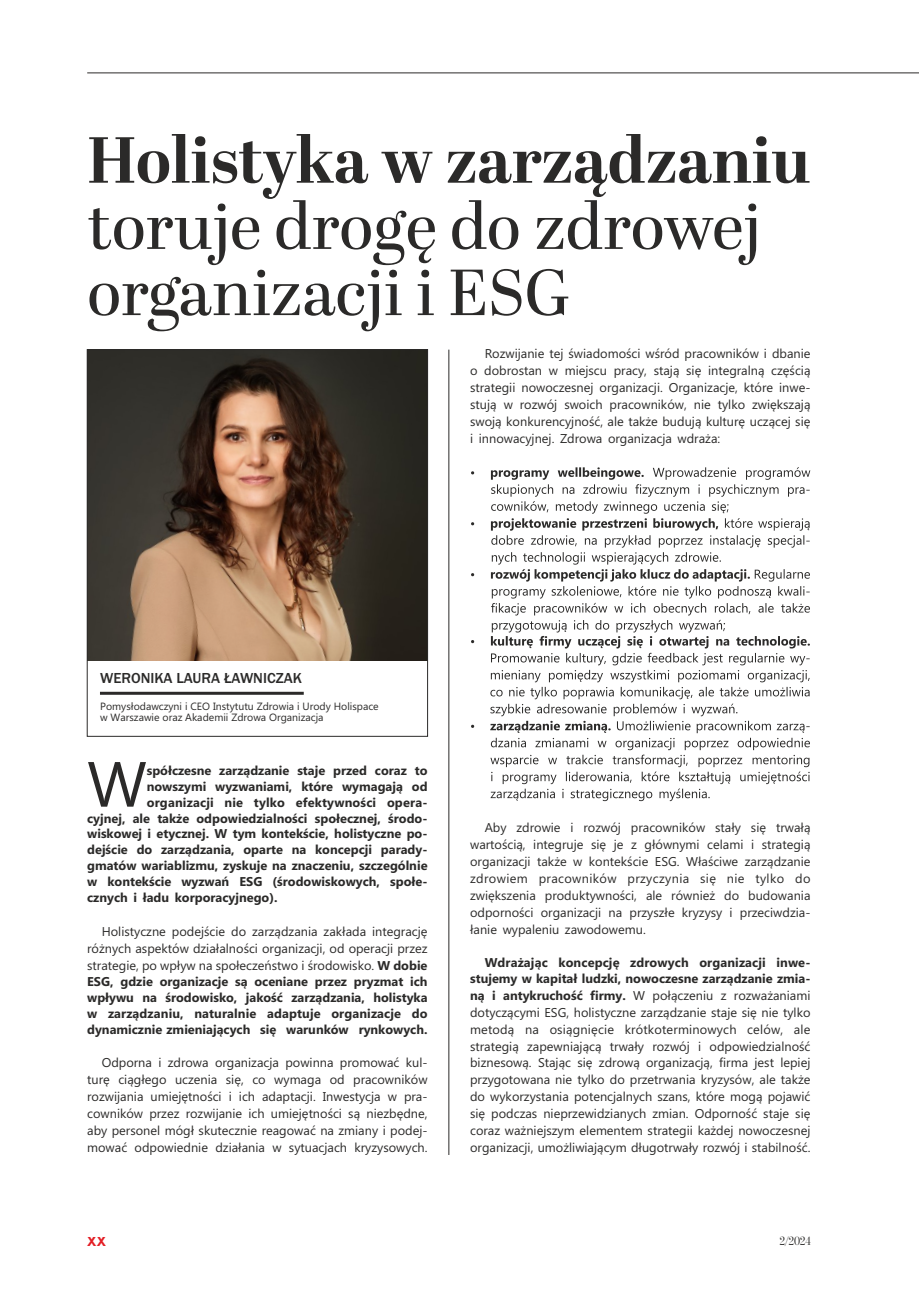
<style>
.page{position:relative;width:919px;height:1289px;background:#fff}
.page>*{position:absolute;margin:0;border:0;box-sizing:border-box;transform-origin:0 0}
.t1{font:64.95px/66.2px "Abril Display";color:#2b2a29}
.t2{font:700 64.95px "Abril Display";color:#2b2a29}
.t3{font:63.75px "Ebrima";color:#2b2a29}
.t4{font:500 15px "Franklin Gothic";color:#2b2a29}
.t5{font:800 13.5px "Futura PT";color:#e31e25}
.t6{font:12.75px/17px "Ebrima";color:#2b2a29;text-align:justify}
.t7{font:700 12.75px/16.2px "Ebrima";color:#2b2a29;text-align:justify}
.t8{font:300 12px "Moderno FB";color:#2b2a29}
.t9{font:10.5px/11.6px "Ebrima";color:#2b2a29}
.s1{font-weight:400}
.s2{font-weight:700}
</style>
<div class="page">
<hr style="left:87px;top:73px;width:831px;height:1px;background:#2b2a29">
<hr style="left:448px;top:349px;width:1px;height:805px;background:#2b2a29">
<svg style="left:471px;top:467px;width:339px;height:334px"></svg>
<hr style="left:100px;top:691px;width:204px;height:3px;background:#2b2a29">
<img style="left:89px;top:351px;width:337px;height:309px">
<div style="left:87px;top:349px;width:341px;height:387px;border:1px solid #2b2a29"></div>
<h1 class="t2" style="left:87px;top:134px;width:724px">Holistyka w zarządzaniu</h1>
<h1 class="t1" style="left:87px;top:199px;width:676px">toruje drogę do zdrowej organizacji i ESG</h1>
<p class="t6" style="left:470px;top:346px;width:342px;text-indent:15px">Rozwijanie tej świadomości wśród pracowników i dbanie o dobrostan w miejscu pracy, stają się integralną częścią strategii nowoczesnej organizacji. Organizacje, które inwe&shy;stują w rozwój swoich pracowników, nie tylko zwiększają swoją konkurencyjność, ale także budują kulturę uczącej się i innowacyjnej. Zdrowa organizacja wdraża:</p>
<p class="t4" style="left:100px;top:673px;width:203px">WERONIKA LAURA ŁAWNICZAK</p>
<p class="t9" style="left:100px;top:701px;width:280px">Pomysłodawczyni i CEO Instytutu Zdrowia i Urody Holispace w Warszawie oraz Akademii Zdrowa Organizacja</p>
<h2 class="t3" style="left:87px;top:760px;width:61px">W</h2>
<p class="t7" style="left:147px;top:763px;width:282px">spółczesne zarządzanie staje przed coraz to</p>
<p class="t7" style="left:147px;top:779px;width:282px">nowszymi wyzwaniami, które wymagają od</p>
<p class="t7" style="left:147px;top:795px;width:282px">organizacji nie tylko efektywności opera-</p>
<p class="t7" style="left:87px;top:811px;width:342px">cyjnej, ale także odpowiedzialności społecznej, środo-</p>
<p class="t7" style="left:87px;top:827px;width:342px">wiskowej i etycznej. W tym kontekście, holistyczne po-</p>
<p class="t7" style="left:87px;top:843px;width:342px">dejście do zarządzania, oparte na koncepcji parady-</p>
<p class="t7" style="left:87px;top:859px;width:342px">gmatów wariablizmu, zyskuje na znaczeniu, szczególnie</p>
<p class="t7" style="left:87px;top:874px;width:342px">w kontekście wyzwań ESG (środowiskowych, społe-</p>
<p class="t7" style="left:87px;top:890px;width:192px">cznych i ładu korporacyjnego).</p>
<p class="t7" style="left:87px;top:924px;width:342px;text-indent:15px"><span class="s1">Holistyczne podejście do zarządzania zakłada integrację różnych aspektów działalności organizacji, od operacji przez strategie, po wpływ na społeczeństwo i środowisko.</span> W dobie ESG, gdzie organizacje są oceniane przez pryzmat ich wpływu na środowisko, jakość zarządzania, holistyka w zarządzaniu, naturalnie adaptuje organizacje do dynamicznie zmieniających się warunków rynkowych.</p>
<p class="t6" style="left:87px;top:1055px;width:342px;text-indent:15px">Odporna i zdrowa organizacja powinna promować kul&shy;turę ciągłego uczenia się, co wymaga od pracowników rozwijania umiejętności i ich adaptacji. Inwestycja w pra&shy;cowników przez rozwijanie ich umiejętności są niezbędne, aby personel mógł skutecznie reagować na zmiany i podej&shy;mować odpowiednie działania w sytuacjach kryzysowych.</p>
<p class="t6" style="left:470px;top:820px;width:342px;text-indent:15px">Aby zdrowie i rozwój pracowników stały się trwałą wartością, integruje się je z głównymi celami i strategią organizacji także w kontekście ESG. Właściwe zarządzanie zdrowiem pracowników przyczynia się nie tylko do zwiększenia produktywności, ale również do budowania odporności organizacji na przyszłe kryzysy i przeciwdzia&shy;łanie wypaleniu zawodowemu.</p>
<p class="t6" style="left:470px;top:955px;width:342px;text-indent:15px"><span class="s2">Wdrażając koncepcję zdrowych organizacji inwe&shy;stujemy w kapitał ludzki, nowoczesne zarządzanie zmia&shy;ną i antykruchość firmy.</span> W połączeniu z rozważaniami dotyczącymi ESG, holistyczne zarządzanie staje się nie tylko metodą na osiągnięcie krótkoterminowych celów, ale strategią zapewniającą trwały rozwój i odpowiedzialność biznesową. Stając się zdrową organizacją, firma jest lepiej przygotowana nie tylko do przetrwania kryzysów, ale także do wykorzystania potencjalnych szans, które mogą pojawić się podczas nieprzewidzianych zmian. Odporność staje się coraz ważniejszym elementem strategii każdej nowoczesnej organizacji, umożliwiającym długotrwały rozwój i stabilność.</p>
<p class="t5" style="left:87px;top:1235px;width:21px">XX</p>
<p class="t8" style="left:779px;top:1236px;width:33px">2/2024</p>
</div>
